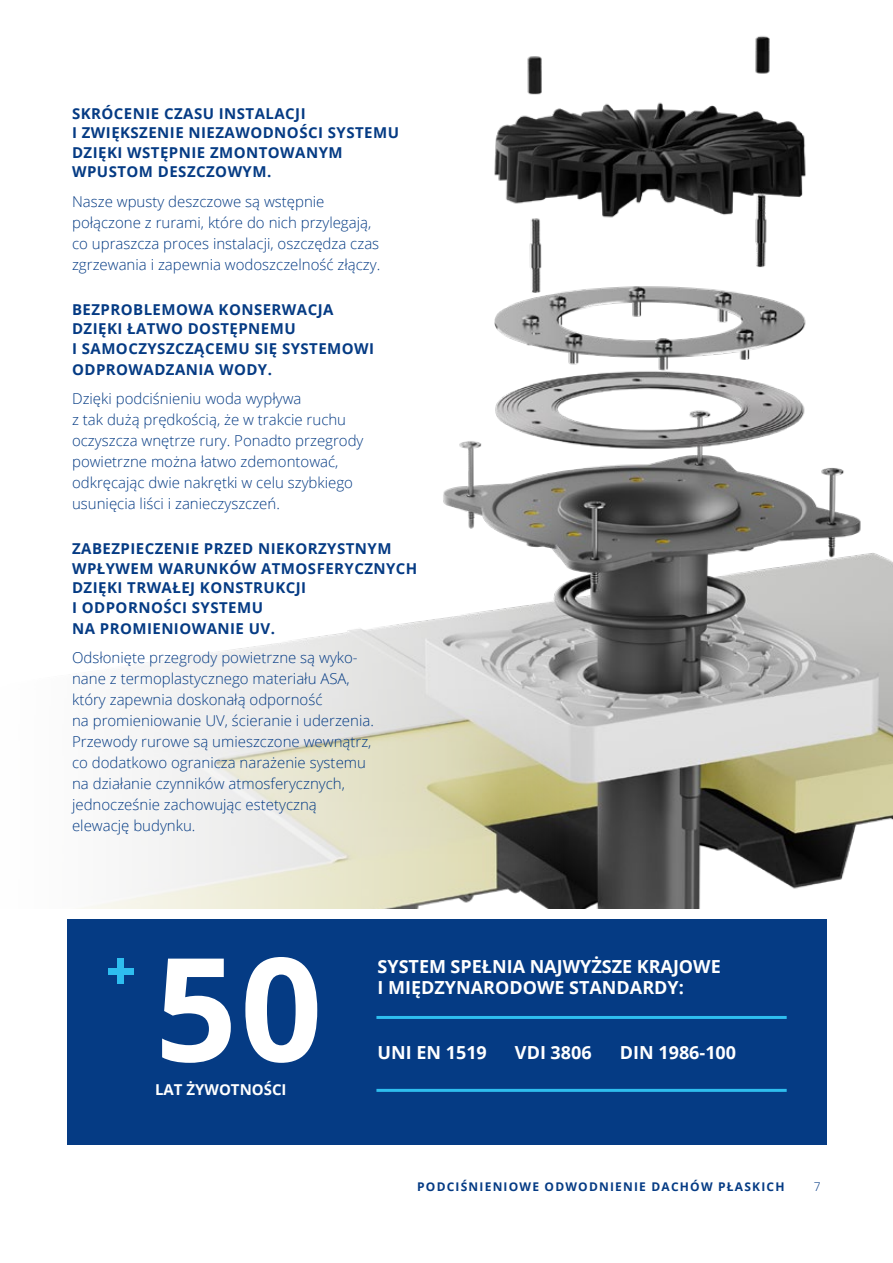
<style>
.page{position:relative;width:893px;height:1263px;background:#fff}
.page>*{position:absolute;margin:0;border:0;box-sizing:border-box;transform-origin:0 0}
.t1{font:700 144px "Open Sans";color:#fff}
.t2{font:700 18px/21px "Open Sans";color:#fff}
.t3{font:300 15px/21px "Open Sans";color:#053b84}
.t4{font:700 15px/19.5px "Open Sans";letter-spacing:.03em;color:#053b84}
.t5{font:700 15px "Open Sans";color:#fff}
.t6{font:700 12px "Open Sans";letter-spacing:.1em;color:#053b84}
.t7{font:300 12px "Open Sans";color:#053b84}
</style>
<div class="page">
<div style="left:67px;top:919px;width:759px;height:226px;background:#053b84"></div>
<div style="left:108px;top:968px;width:25px;height:7px;background:#2ebeef"></div>
<div style="left:117px;top:959px;width:7px;height:25px;background:#2ebeef"></div>
<hr style="left:376px;top:1016px;width:411px;height:3px;background:#2ebeef">
<hr style="left:376px;top:1089px;width:411px;height:3px;background:#2ebeef">
<img style="left:84px;top:36px;width:809px;height:872px">
<p class="t4" style="left:72px;top:103px;width:328px">SKRÓCENIE CZASU INSTALACJI<br>I ZWIĘKSZENIE NIEZAWODNOŚCI SYSTEMU<br>DZIĘKI WSTĘPNIE ZMONTOWANYM<br>WPUSTOM DESZCZOWYM.</p>
<p class="t3" style="left:72px;top:191px;width:310px">Nasze wpusty deszczowe są wstępnie połączone z rurami, które do nich przylegają, co upraszcza proces instalacji, oszczędza czas zgrzewania i zapewnia wodoszczelność złączy.</p>
<p class="t4" style="left:72px;top:299px;width:304px">BEZPROBLEMOWA KONSERWACJA<br>DZIĘKI ŁATWO DOSTĘPNEMU<br>I SAMOCZYSZCZĄCEMU SIĘ SYSTEMOWI</p>
<p class="t4" style="left:72px;top:359px;width:201px">ODPROWADZANIA WODY.</p>
<p class="t3" style="left:72px;top:388px;width:293px">Dzięki podciśnieniu woda wypływa<br>z tak dużą prędkością, że w trakcie ruchu oczyszcza wnętrze rury. Ponadto przegrody powietrzne można łatwo zdemontować, odkręcając dwie nakrętki w celu szybkiego usunięcia liści i zanieczyszczeń.</p>
<p class="t4" style="left:72px;top:539px;width:347px">ZABEZPIECZENIE PRZED NIEKORZYSTNYM<br>WPŁYWEM WARUNKÓW ATMOSFERYCZNYCH<br>DZIĘKI TRWAŁEJ KONSTRUKCJI<br>I ODPORNOŚCI SYSTEMU</p>
<p class="t4" style="left:72px;top:618px;width:204px">NA PROMIENIOWANIE UV.</p>
<p class="t3" style="left:72px;top:647px;width:303px">Odsłonięte przegrody powietrzne są wyko&shy;nane z termoplastycznego materiału ASA, który zapewnia doskonałą odporność<br>na promieniowanie UV, ścieranie i uderzenia.<br>Przewody rurowe są umieszczone wewnątrz, co dodatkowo ogranicza narażenie systemu na działanie czynników atmosferycznych, jednocześnie zachowując estetyczną elewację budynku.</p>
<h1 class="t1" style="left:155px;top:907px;width:169px">50</h1>
<p class="t5" style="left:155px;top:1079px;width:133px">LAT ŻYWOTNOŚCI</p>
<p class="t2" style="left:377px;top:955px;width:345px">SYSTEM SPEŁNIA NAJWYŻSZE KRAJOWE<br>I MIĘDZYNARODOWE STANDARDY:</p>
<p class="t2" style="left:377px;top:1042px;width:111px">UNI EN 1519</p>
<p class="t2" style="left:515px;top:1042px;width:78px">VDI 3806</p>
<p class="t2" style="left:620px;top:1042px;width:118px">DIN 1986-100</p>
<p class="t6" style="left:417px;top:1178px;width:369px">PODCIŚNIENIOWE ODWODNIENIE DACHÓW PŁASKICH</p>
<p class="t7" style="left:814px;top:1178px;width:8px">7</p>
</div>
